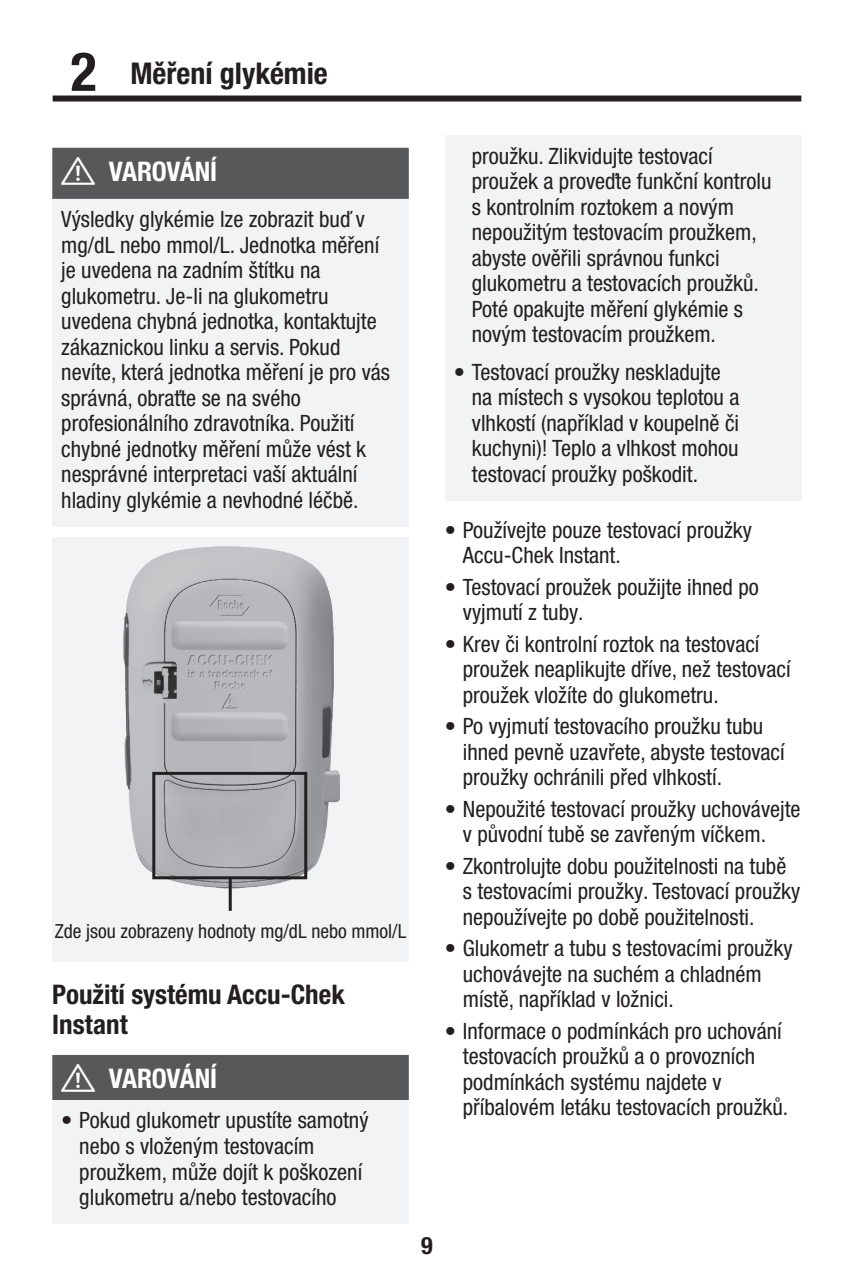
<style>
.page{position:relative;width:853px;height:1280px;background:#fff}
.page>*{position:absolute;margin:0;border:0;box-sizing:border-box;transform-origin:0 0}
.t1{font:700 condensed 30px "Helvetica Neue LTW1 G";color:#231f20}
.t2{font:700 condensed 27px/30px "Helvetica Neue LTW1 G";color:#231f20}
.t3{font:700 condensed 27px "Helvetica Neue LTW1 G";letter-spacing:-.01em;color:#fff}
.t4{font:700 condensed 24px "Helvetica Neue LTW1 G";color:#231f20}
.t5{font:condensed 22.5px/25.5px "Helvetica Neue LTW1 G";color:#231f20}
.t6{font:condensed 19.5px "Helvetica Neue LTW1 G";color:#231f20}
.s1{font-size:54px}
.s2{font-family:"Labeling Font V";font-weight:400;font-stretch:normal}
</style>
<div class="page">
<div style="left:53px;top:95px;width:748px;height:6px;background:#231f20"></div>
<div style="left:52px;top:148px;width:356px;height:60px;background:#57585a"></div>
<div style="left:52px;top:199px;width:356px;height:327px;background:#f2f3f4"></div>
<div style="left:52px;top:536px;width:356px;height:425px;background:#f2f3f4"></div>
<div style="left:52px;top:1054px;width:356px;height:60px;background:#57585a"></div>
<div style="left:52px;top:1100px;width:356px;height:123px;background:#f2f3f4"></div>
<img style="left:123px;top:546px;width:218px;height:345px">
<div style="left:152px;top:771px;width:155px;height:108px;border:3px solid #231f20"></div>
<hr style="left:229px;top:878px;width:3px;height:32px;background:#231f20">
<div style="left:444px;top:136px;width:357px;height:225px;background:#f2f3f4"></div>
<div style="left:444px;top:352px;width:357px;height:148px;background:#f2f3f4"></div>
<h1 class="t1" style="left:71px;top:56px;width:258px"><span class="s1">2</span> Měření glykémie</h1>
<p class="t3" style="left:61px;top:155px;width:157px"><span class="s2">w</span> VAROVÁNÍ</p>
<p class="t5" style="left:61px;top:207px;width:330px">Výsledky glykémie lze zobrazit buď v mg/dL nebo mmol/L. Jednotka měření je uvedena na zadním štítku na glukometru. Je-li na glukometru uvedena chybná jednotka, kontaktujte zákaznickou linku a servis. Pokud nevíte, která jednotka měření je pro vás správná, obraťte se na svého profesionálního zdravotníka. Použití chybné jednotky měření může vést k nesprávné interpretaci vaší aktuální hladiny glykémie a nevhodné léčbě.</p>
<p class="t6" style="left:55px;top:919px;width:353px">Zde jsou zobrazeny hodnoty mg/dL nebo mmol/L</p>
<p class="t2" style="left:52px;top:979px;width:294px">Použití systému Accu-Chek<br>Instant</p>
<p class="t3" style="left:61px;top:1061px;width:157px"><span class="s2">w</span> VAROVÁNÍ</p>
<p class="t5" style="left:79px;top:1107px;width:291px;text-indent:-18px">• Pokud glukometr upustíte samotný nebo s vloženým testovacím proužkem, může dojít k poškození glukometru a/nebo testovacího</p>
<p class="t5" style="left:471px;top:143px;width:301px">proužku. Zlikvidujte testovací proužek a proveďte funkční kontrolu s kontrolním roztokem a novým nepoužitým testovacím proužkem, abyste ověřili správnou funkci glukometru a testovacích proužků.<br>Poté opakujte měření glykémie s novým testovacím proužkem.</p>
<p class="t5" style="left:471px;top:359px;width:269px;text-indent:-18px">• Testovací proužky neskladujte na místech s vysokou teplotou a vlhkostí (například v koupelně či kuchyni)! Teplo a vlhkost mohou testovací proužky poškodit.</p>
<p class="t5" style="left:462px;top:517px;width:290px;text-indent:-18px">• Používejte pouze testovací proužky<br>Accu-Chek Instant.</p>
<p class="t5" style="left:462px;top:574px;width:297px;text-indent:-18px">• Testovací proužek použijte ihned po vyjmutí z tuby.</p>
<p class="t5" style="left:462px;top:631px;width:329px;text-indent:-18px">• Krev či kontrolní roztok na testovací proužek neaplikujte dříve, než testovací proužek vložíte do glukometru.</p>
<p class="t5" style="left:462px;top:713px;width:323px;text-indent:-18px">• Po vyjmutí testovacího proužku tubu ihned pevně uzavřete, abyste testovací proužky ochránili před vlhkostí.</p>
<p class="t5" style="left:462px;top:796px;width:339px;text-indent:-18px">• Nepoužité testovací proužky uchovávejte v původní tubě se zavřeným víčkem.</p>
<p class="t5" style="left:462px;top:853px;width:339px;text-indent:-18px">• Zkontrolujte dobu použitelnosti na tubě s testovacími proužky. Testovací proužky nepoužívejte po době použitelnosti.</p>
<p class="t5" style="left:462px;top:935px;width:331px;text-indent:-18px">• Glukometr a tubu s testovacími proužky uchovávejte na suchém a chladném místě, například v ložnici.</p>
<p class="t5" style="left:462px;top:1017px;width:327px;text-indent:-18px">• Informace o podmínkách pro uchování testovacích proužků a o provozních podmínkách systému najdete v příbalovém letáku testovacích proužků.</p>
<p class="t4" style="left:421px;top:1230px;width:13px">9</p>
</div>
